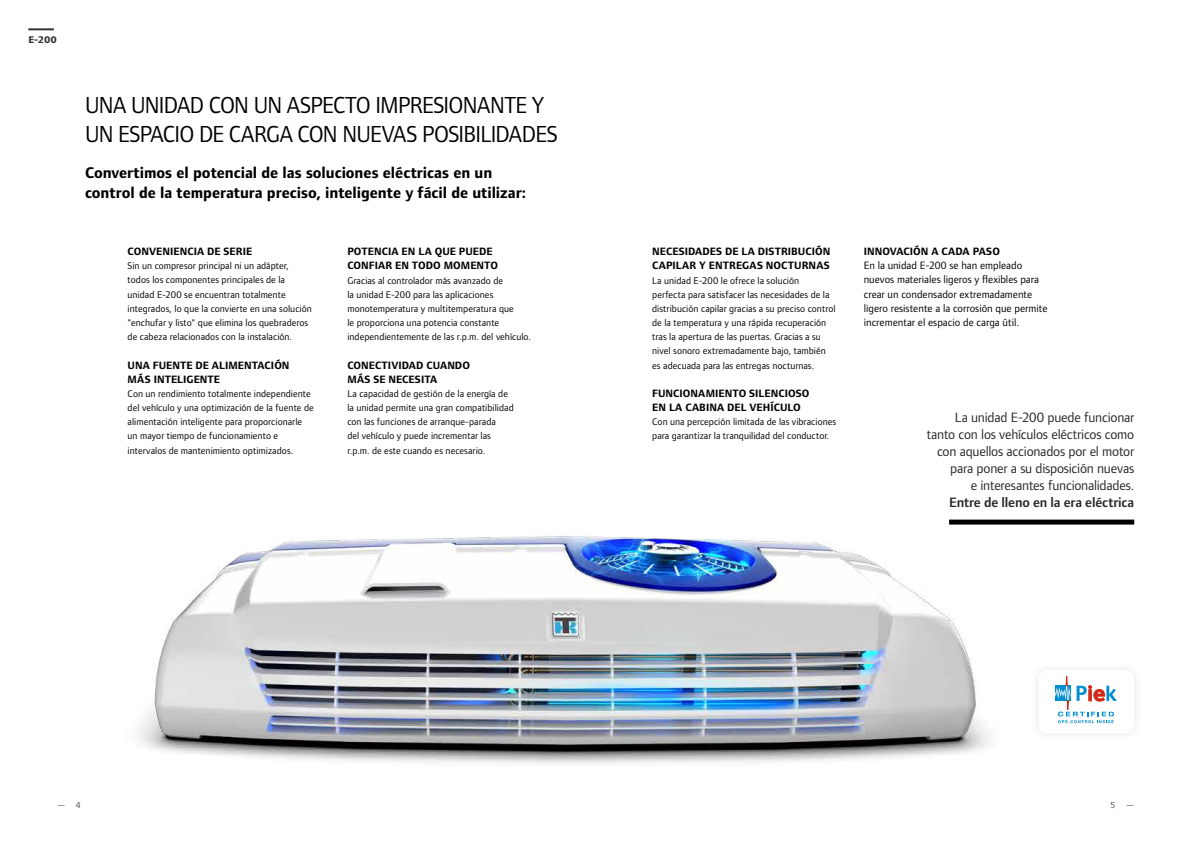
<style>
.page{position:relative;width:1191px;height:842px;background:#fff}
.page>*{position:absolute;margin:0;border:0;box-sizing:border-box;transform-origin:0 0}
.t1{font:24px/28.3px "Foundry Form Sans";letter-spacing:-.03em;color:#000;scale:.95 1}
.t2{font:700 16px/20px "Foundry Form Sans";letter-spacing:-.005em;color:#000}
.t3{font:14px/17px "Foundry Form Sans";letter-spacing:-.015em;color:#282827;text-align:right}
.t4{font:600 14px "Foundry Form Sans";letter-spacing:-.01em;color:#282827}
.t5{font:700 11px/14.2px "Foundry Form Sans";letter-spacing:.005em;color:#000}
.t6{font:11px/14.2px "Foundry Form Sans";color:#000}
.t7{font:10px/14.2px "Foundry Form Sans";letter-spacing:.005em;color:#000}
.t8{font:800 10px "Foundry Form Sans";color:#343233}
.t9{font:9px "Foundry Form Sans";color:#4a4a49}
</style>
<div class="page">
<hr style="left:28px;top:28px;width:26px;height:2px;background:#343233">
<img style="left:139px;top:519px;width:913px;height:245px">
<div style="left:949px;top:520px;width:185px;height:5px;background:#000"></div>
<div style="left:1029px;top:660px;width:114px;height:82px;background:#fbfbfb"></div>
<div style="left:1038px;top:670px;width:96px;height:63px;background:#fff;border-radius:9px"></div>
<svg style="left:1055px;top:676px;width:61px;height:47px"></svg>
<p class="t8" style="left:28px;top:34px;width:30px">E-200</p>
<h1 class="t1" style="left:85px;top:91px;width:499px">UNA UNIDAD CON UN ASPECTO IMPRESIONANTE Y<br>UN ESPACIO DE CARGA CON NUEVAS POSIBILIDADES</h1>
<h2 class="t2" style="left:85px;top:163px;width:442px">Convertimos el potencial de las soluciones eléctricas en un control de la temperatura preciso, inteligente y fácil de utilizar:</h2>
<p class="t5" style="left:128px;top:245px;width:126px">CONVENIENCIA DE SERIE</p>
<p class="t7" style="left:128px;top:259px;width:186px">Sin un compresor principal ni un adápter, todos los componentes principales de la unidad E-200 se encuentran totalmente integrados, lo que la convierte en una solución "enchufar y listo" que elimina los quebraderos de cabeza relacionados con la instalación.</p>
<p class="t5" style="left:128px;top:358px;width:163px">UNA FUENTE DE ALIMENTACIÓN<br>MÁS INTELIGENTE</p>
<p class="t7" style="left:128px;top:386px;width:188px">Con un rendimiento totalmente independiente del vehículo y una optimización de la fuente de alimentación inteligente para proporcionarle un mayor tiempo de funcionamiento e intervalos de mantenimiento optimizados.</p>
<p class="t5" style="left:347px;top:245px;width:152px">POTENCIA EN LA QUE PUEDE<br>CONFIAR EN TODO MOMENTO</p>
<p class="t7" style="left:347px;top:273px;width:185px">Gracias al controlador más avanzado de<br>la unidad E-200 para las aplicaciones monotemperatura y multitemperatura que<br>le proporciona una potencia constante independientemente de las r.p.m. del vehículo.</p>
<p class="t5" style="left:347px;top:358px;width:124px">CONECTIVIDAD CUANDO<br>MÁS SE NECESITA</p>
<p class="t7" style="left:347px;top:386px;width:168px">La capacidad de gestión de la energía de la unidad permite una gran compatibilidad con las funciones de arranque-parada<br>del vehículo y puede incrementar las r.p.m. de este cuando es necesario.</p>
<p class="t5" style="left:652px;top:245px;width:180px">NECESIDADES DE LA DISTRIBUCIÓN<br>CAPILAR Y ENTREGAS NOCTURNAS</p>
<p class="t7" style="left:652px;top:273px;width:185px">La unidad E-200 le ofrece la solución<br>perfecta para satisfacer las necesidades de la distribución capilar gracias a su preciso control de la temperatura y una rápida recuperación tras la apertura de las puertas. Gracias a su nivel sonoro extremadamente bajo, también es adecuada para las entregas nocturnas.</p>
<p class="t5" style="left:652px;top:386px;width:159px">FUNCIONAMIENTO SILENCIOSO<br>EN LA CABINA DEL VEHÍCULO</p>
<p class="t7" style="left:652px;top:415px;width:185px">Con una percepción limitada de las vibraciones para garantizar la tranquilidad del conductor.</p>
<p class="t5" style="left:863px;top:245px;width:138px">INNOVACIÓN A CADA PASO</p>
<p class="t6" style="left:863px;top:259px;width:185px">En la unidad E-200 se han empleado nuevos materiales ligeros y flexibles para crear un condensador extremadamente ligero resistente a la corrosión que permite incrementar el espacio de carga útil.</p>
<h3 class="t3" style="left:926px;top:408px;width:209px">La unidad E-200 puede funcionar tanto con los vehículos eléctricos como con aquellos accionados por el motor para poner a su disposición nuevas<br>e interesantes funcionalidades.</h3>
<h3 class="t4" style="left:949px;top:494px;width:186px">Entre de lleno en la era eléctrica</h3>
<p class="t9" style="left:57px;top:800px;width:25px">— 4</p>
<p class="t9" style="left:1110px;top:800px;width:25px">5 —</p>
</div>
